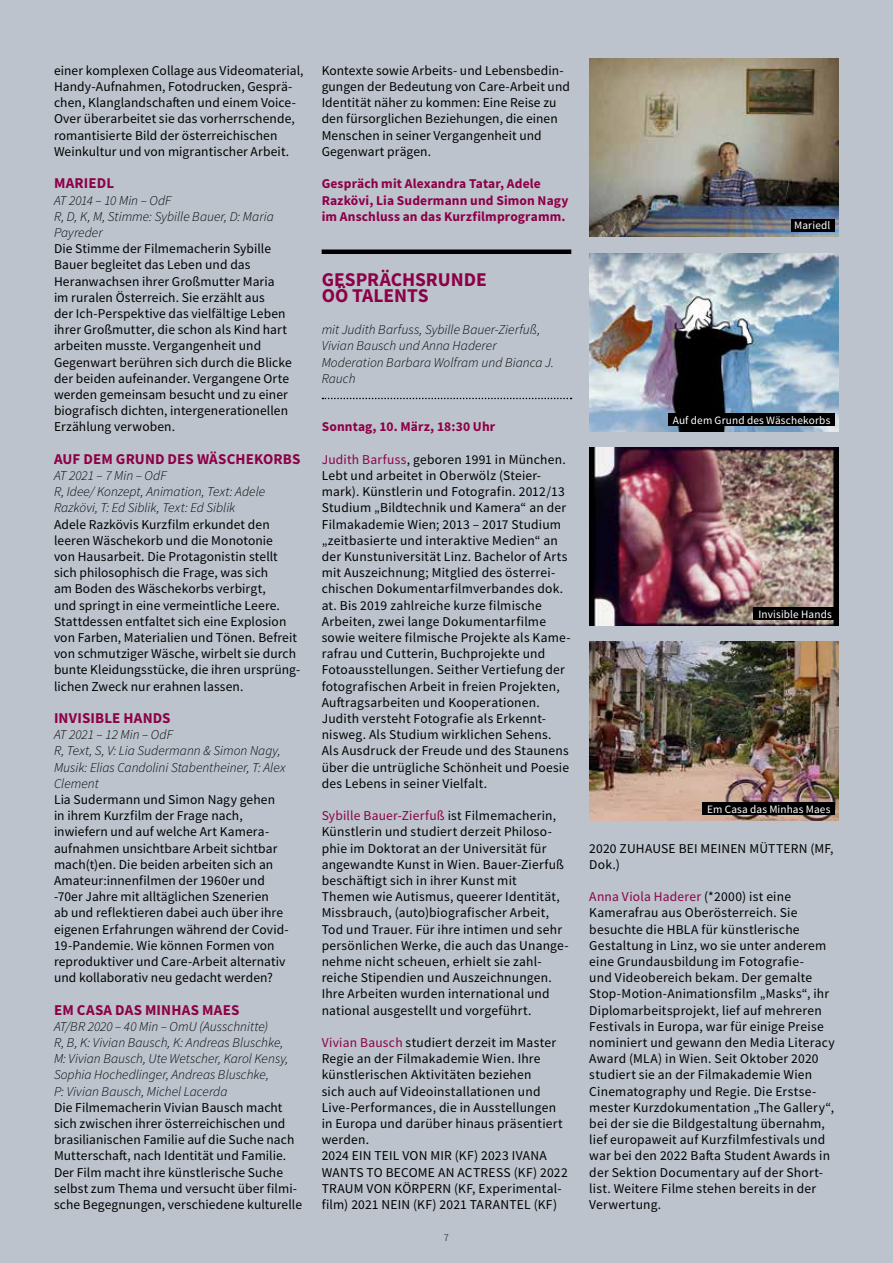
<style>
.page{position:relative;width:893px;height:1263px;background:#bcc3cd}
.page>*{position:absolute;margin:0;border:0;box-sizing:border-box;transform-origin:0 0}
.t1{font:700 19.5px/16.2px "Source Sans Pro";color:#8d0047}
.t2{font:700 15px "Source Sans Pro";letter-spacing:.01em;color:#8d0047}
.t3{font:13.5px/16.2px "Source Sans Pro";letter-spacing:.01em;color:#000}
.t4{font:italic 300 13.5px/16.2px "Source Sans Pro";color:#000}
.t5{font:700 13.5px/16.2px "Source Sans Pro";letter-spacing:.01em;color:#8d0047}
.t6{font:11.25px "Source Sans Pro";letter-spacing:.015em;color:#fff}
.t7{font:300 10.5px "Source Sans Pro";color:#000}
.s1{color:#8d0047}
</style>
<div class="page">
<img style="left:589px;top:253px;width:250px;height:178px">
<div style="left:668px;top:413px;width:167px;height:13px;background:#000"></div>
<img style="left:589px;top:59px;width:250px;height:178px">
<div style="left:791px;top:219px;width:44px;height:12px;background:#000"></div>
<img style="left:589px;top:642px;width:250px;height:178px">
<div style="left:702px;top:802px;width:133px;height:13px;background:#000"></div>
<img style="left:589px;top:447px;width:250px;height:179px">
<div style="left:754px;top:607px;width:82px;height:13px;background:#000"></div>
<div style="left:322px;top:249px;width:249px;height:5px;background:#000"></div>
<svg style="left:322px;top:398px;width:250px;height:1px"></svg>
<p class="t3" style="left:54px;top:62px;width:251px">einer komplexen Collage aus Videomaterial, Handy-Aufnahmen, Fotodrucken, Gesprä&shy;chen, Klanglandschaften und einem Voice-Over überarbeitet sie das vorherrschende, romantisierte Bild der österreichischen Weinkultur und von migrantischer Arbeit.</p>
<p class="t2" style="left:54px;top:173px;width:62px">MARIEDL</p>
<p class="t4" style="left:54px;top:192px;width:221px">AT 2014 ‒ 10 Min ‒ OdF<br>R, D, K, M, Stimme: Sybille Bauer, D: Maria<br>Payreder</p>
<p class="t3" style="left:54px;top:240px;width:239px">Die Stimme der Filmemacherin Sybille Bauer begleitet das Leben und das Heranwachsen ihrer Großmutter Maria im ruralen Österreich. Sie erzählt aus<br>der Ich-Perspektive das vielfältige Leben ihrer Großmutter, die schon als Kind hart arbeiten musste. Vergangenheit und Gegenwart berühren sich durch die Blicke der beiden aufeinander. Vergangene Orte werden gemeinsam besucht und zu einer biografisch dichten, intergenerationellen Erzählung verwoben.</p>
<p class="t2" style="left:54px;top:449px;width:248px">AUF DEM GRUND DES WÄSCHEKORBS</p>
<p class="t4" style="left:54px;top:467px;width:213px">AT 2021 ‒ 7 Min ‒ OdF<br>R, Idee/ Konzept, Animation, Text: Adele<br>Razkövi, T: Ed Siblik, Text: Ed Siblik</p>
<p class="t3" style="left:54px;top:516px;width:248px">Adele Razkövis Kurzfilm erkundet den leeren Wäschekorb und die Monotonie<br>von Hausarbeit. Die Protagonistin stellt sich philosophisch die Frage, was sich<br>am Boden des Wäschekorbs verbirgt,<br>und springt in eine vermeintliche Leere.<br>Stattdessen entfaltet sich eine Explosion von Farben, Materialien und Tönen. Befreit von schmutziger Wäsche, wirbelt sie durch bunte Kleidungsstücke, die ihren ursprüng&shy;lichen Zweck nur erahnen lassen.</p>
<p class="t2" style="left:54px;top:708px;width:118px">INVISIBLE HANDS</p>
<p class="t4" style="left:54px;top:726px;width:233px">AT 2021 ‒ 12 Min ‒ OdF<br>R, Text, S, V: Lia Sudermann &amp; Simon Nagy,<br>Musik: Elias Candolini Stabentheiner, T: Alex<br>Clement</p>
<p class="t3" style="left:54px;top:791px;width:236px">Lia Sudermann und Simon Nagy gehen in ihrem Kurzfilm der Frage nach, inwiefern und auf welche Art Kamera&shy;aufnahmen unsichtbare Arbeit sichtbar mach(t)en. Die beiden arbeiten sich an Amateur:innenfilmen der 1960er und -70er Jahre mit alltäglichen Szenerien<br>ab und reflektieren dabei auch über ihre eigenen Erfahrungen während der Covid-19-Pandemie. Wie können Formen von reproduktiver und Care-Arbeit alternativ und kollaborativ neu gedacht werden?</p>
<p class="t2" style="left:54px;top:999px;width:187px">EM CASA DAS MINHAS MAES</p>
<p class="t4" style="left:54px;top:1018px;width:236px">AT/BR 2020 ‒ 40 Min ‒ OmU (Ausschnitte)<br>R, B, K: Vivian Bausch, K: Andreas Bluschke, M: Vivian Bausch, Ute Wetscher, Karol Kensy, Sophia Hochedlinger, Andreas Bluschke,<br>P: Vivian Bausch, Michel Lacerda</p>
<p class="t3" style="left:54px;top:1099px;width:250px">Die Filmemacherin Vivian Bausch macht sich zwischen ihrer österreichischen und brasilianischen Familie auf die Suche nach Mutterschaft, nach Identität und Familie.<br>Der Film macht ihre künstlerische Suche selbst zum Thema und versucht über filmi&shy;sche Begegnungen, verschiedene kulturelle</p>
<p class="t3" style="left:322px;top:62px;width:250px">Kontexte sowie Arbeits- und Lebensbedin&shy;gungen der Bedeutung von Care-Arbeit und Identität näher zu kommen: Eine Reise zu den fürsorglichen Beziehungen, die einen Menschen in seiner Vergangenheit und Gegenwart prägen.</p>
<p class="t5" style="left:322px;top:175px;width:248px">Gespräch mit Alexandra Tatar, Adele<br>Razkövi, Lia Sudermann und Simon Nagy im Anschluss an das Kurzfilmprogramm.</p>
<h1 class="t1" style="left:322px;top:271px;width:167px">GESPRÄCHSRUNDE<br>OÖ TALENTS</h1>
<p class="t4" style="left:322px;top:321px;width:234px">mit Judith Barfuss, Sybille Bauer-Zierfuß,<br>Vivian Bausch und Anna Haderer<br>Moderation Barbara Wolfram und Bianca J.<br>Rauch</p>
<p class="t5" style="left:322px;top:418px;width:175px">Sonntag, 10. März, 18:30 Uhr</p>
<p class="t3" style="left:322px;top:451px;width:251px"><span class="s1">Judith Barfuss</span>, geboren 1991 in München.<br>Lebt und arbeitet in Oberwölz (Steier&shy;mark). Künstlerin und Fotografin. 2012/13<br>Studium „Bildtechnik und Kamera“ an der Filmakademie Wien; 2013 – 2017 Studium „zeitbasierte und interaktive Medien“ an der Kunstuniversität Linz. Bachelor of Arts mit Auszeichnung; Mitglied des österrei&shy;chischen Dokumentarfilmverbandes dok. at. Bis 2019 zahlreiche kurze filmische Arbeiten, zwei lange Dokumentarfilme sowie weitere filmische Projekte als Kame&shy;rafrau und Cutterin, Buchprojekte und Fotoausstellungen. Seither Vertiefung der fotografischen Arbeit in freien Projekten, Auftragsarbeiten und Kooperationen.<br>Judith versteht Fotografie als Erkennt&shy;nisweg. Als Studium wirklichen Sehens.<br>Als Ausdruck der Freude und des Staunens über die untrügliche Schönheit und Poesie des Lebens in seiner Vielfalt.</p>
<p class="t3" style="left:322px;top:807px;width:249px"><span class="s1">Sybille Bauer-Zierfuß</span> ist Filmemacherin, Künstlerin und studiert derzeit Philoso&shy;phie im Doktorat an der Universität für angewandte Kunst in Wien. Bauer-Zierfuß beschäftigt sich in ihrer Kunst mit<br>Themen wie Autismus, queerer Identität, Missbrauch, (auto)biografischer Arbeit, Tod und Trauer. Für ihre intimen und sehr persönlichen Werke, die auch das Unange&shy;nehme nicht scheuen, erhielt sie zahl&shy;reiche Stipendien und Auszeichnungen.<br>Ihre Arbeiten wurden international und national ausgestellt und vorgeführt.</p>
<p class="t3" style="left:322px;top:1034px;width:248px"><span class="s1">Vivian Bausch</span> studiert derzeit im Master Regie an der Filmakademie Wien. Ihre künstlerischen Aktivitäten beziehen<br>sich auch auf Videoinstallationen und Live-Performances, die in Ausstellungen in Europa und darüber hinaus präsentiert werden.<br>2024 EIN TEIL VON MIR (KF) 2023 IVANA WANTS TO BECOME AN ACTRESS (KF) 2022<br>TRAUM VON KÖRPERN (KF, Experimental&shy;film) 2021 NEIN (KF) 2021 TARANTEL (KF)</p>
<p class="t7" style="left:444px;top:1231px;width:7px">7</p>
<p class="t6" style="left:794px;top:218px;width:38px">Mariedl</p>
<p class="t6" style="left:673px;top:413px;width:159px">Auf dem Grund des Wäschekorbs</p>
<p class="t6" style="left:759px;top:607px;width:75px">Invisible Hands</p>
<p class="t6" style="left:707px;top:802px;width:125px">Em Casa das Minhas Maes</p>
<p class="t3" style="left:589px;top:840px;width:246px">2020 ZUHAUSE BEI MEINEN MÜTTERN (MF,<br>Dok.)</p>
<p class="t3" style="left:589px;top:888px;width:247px"><span class="s1">Anna Viola Haderer</span> (*2000) ist eine Kamerafrau aus Oberösterreich. Sie besuchte die HBLA für künstlerische Gestaltung in Linz, wo sie unter anderem eine Grundausbildung im Fotografie-<br>und Videobereich bekam. Der gemalte Stop-Motion-Animationsfilm „Masks“, ihr Diplomarbeitsprojekt, lief auf mehreren Festivals in Europa, war für einige Preise nominiert und gewann den Media Literacy Award (MLA) in Wien. Seit Oktober 2020 studiert sie an der Filmakademie Wien Cinematography und Regie. Die Erstse&shy;mester Kurzdokumentation „The Gallery“, bei der sie die Bildgestaltung übernahm, lief europaweit auf Kurzfilmfestivals und war bei den 2022 Bafta Student Awards in der Sektion Documentary auf der Short&shy;list. Weitere Filme stehen bereits in der Verwertung.</p>
</div>
